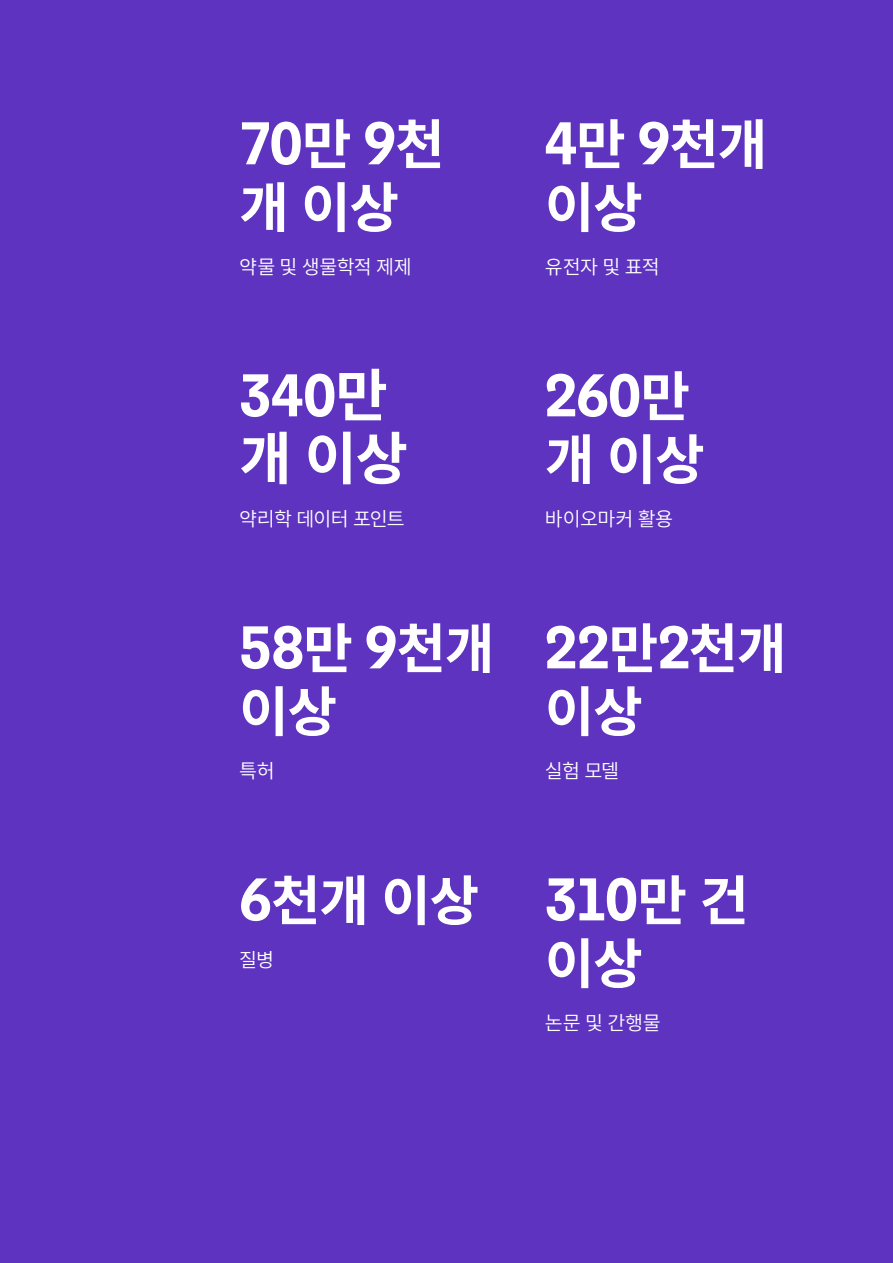
<style>
.page{position:relative;width:893px;height:1263px;background:#5e33bf}
.page>*{position:absolute;margin:0;border:0;box-sizing:border-box;transform-origin:0 0}
.t1{font:700 60px "Regular Clarivate";letter-spacing:-.005em;color:#fff}
.t2{font:700 57px "Source Han Sans KR";color:#fff}
.t3{font:700 54px/63px "Source Han Sans KR";letter-spacing:-.025em;color:#fff}
.t4{font:19.5px "Source Han Sans KR";letter-spacing:-.03em;color:#fff}
.s1{font-family:"Source Han Sans KR";font-size:54px}
.s2{font-family:"Source Han Sans KR";font-size:57px}
.s3{font-family:"Regular Clarivate";font-size:60px}
</style>
<div class="page">
<h1 class="t1" style="left:239px;top:104px;width:207px">70<span class="s1">만</span> 9<span class="s1">천</span></h1>
<h3 class="t3" style="left:239px;top:177px;width:161px">개 이상</h3>
<p class="t4" style="left:239px;top:256px;width:174px">약물 및 생물학적 제제</p>
<h1 class="t1" style="left:239px;top:356px;width:150px">340<span class="s2">만</span></h1>
<h2 class="t2" style="left:239px;top:426px;width:170px">개 이상</h2>
<p class="t4" style="left:239px;top:508px;width:167px">약리학 데이터 포인트</p>
<h1 class="t1" style="left:239px;top:608px;width:257px">58<span class="s1">만</span> 9<span class="s1">천개</span></h1>
<h3 class="t3" style="left:239px;top:681px;width:99px">이상</h3>
<p class="t4" style="left:239px;top:760px;width:37px">특허</p>
<h3 class="t3" style="left:239px;top:870px;width:241px"><span class="s3">6</span>천개 이상</h3>
<p class="t4" style="left:239px;top:949px;width:36px">질병</p>
<h3 class="t3" style="left:545px;top:114px;width:224px"><span class="s3">4</span>만 <span class="s3">9</span>천개 이상</h3>
<p class="t4" style="left:545px;top:256px;width:117px">유전자 및 표적</p>
<h1 class="t1" style="left:545px;top:356px;width:147px">260<span class="s1">만</span></h1>
<h3 class="t3" style="left:545px;top:429px;width:161px">개 이상</h3>
<p class="t4" style="left:545px;top:508px;width:130px">바이오마커 활용</p>
<h1 class="t1" style="left:545px;top:608px;width:243px">22<span class="s1">만</span>2<span class="s1">천개</span></h1>
<h3 class="t3" style="left:545px;top:681px;width:99px">이상</h3>
<p class="t4" style="left:545px;top:760px;width:76px">실험 모델</p>
<h1 class="t1" style="left:545px;top:860px;width:206px">310<span class="s1">만 건</span></h1>
<h3 class="t3" style="left:545px;top:933px;width:99px">이상</h3>
<p class="t4" style="left:545px;top:1012px;width:117px">논문 및 간행물</p>
</div>
